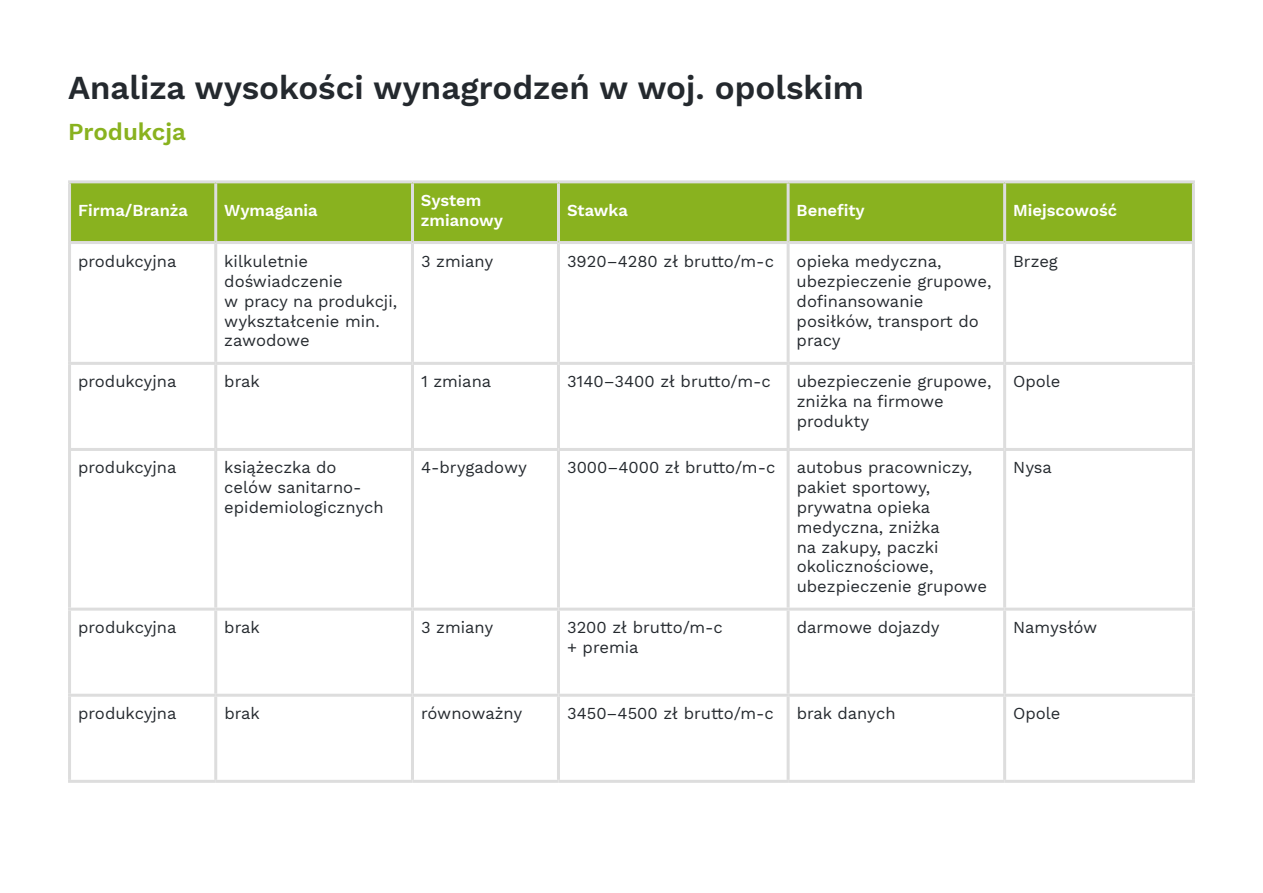
<style>
.page{position:relative;width:1263px;height:893px;background:#fff}
.page>*{position:absolute;margin:0;border:0;box-sizing:border-box;transform-origin:0 0}
.t1{font:600 33px "Work Sans";color:#24292e}
.t2{font:600 24px "Work Sans";color:#89b21f}
.t3{font:16.5px/19.8px "Work Sans";color:#24292e}
.t4{font:600 16.5px/19.8px "Work Sans";color:#fff}
</style>
<div class="page">
<div style="left:71px;top:183px;width:1121px;height:58px;background:#89b21f"></div>
<hr style="left:68px;top:180px;width:148px;height:3px;background:#ddd">
<hr style="left:68px;top:183px;width:3px;height:58px;background:#ddd">
<hr style="left:216px;top:180px;width:196px;height:3px;background:#ddd">
<hr style="left:214px;top:183px;width:3px;height:58px;background:#ddd">
<hr style="left:412px;top:180px;width:146px;height:3px;background:#ddd">
<hr style="left:411px;top:183px;width:3px;height:58px;background:#ddd">
<hr style="left:558px;top:180px;width:230px;height:3px;background:#ddd">
<hr style="left:557px;top:183px;width:3px;height:58px;background:#ddd">
<hr style="left:788px;top:180px;width:217px;height:3px;background:#ddd">
<hr style="left:787px;top:183px;width:3px;height:58px;background:#ddd">
<hr style="left:1005px;top:180px;width:190px;height:3px;background:#ddd">
<hr style="left:1003px;top:183px;width:3px;height:58px;background:#ddd">
<hr style="left:1192px;top:183px;width:3px;height:58px;background:#ddd">
<hr style="left:68px;top:241px;width:148px;height:3px;background:#ddd">
<hr style="left:68px;top:244px;width:3px;height:118px;background:#ddd">
<hr style="left:216px;top:241px;width:196px;height:3px;background:#ddd">
<hr style="left:214px;top:244px;width:3px;height:118px;background:#ddd">
<hr style="left:412px;top:241px;width:146px;height:3px;background:#ddd">
<hr style="left:411px;top:244px;width:3px;height:118px;background:#ddd">
<hr style="left:558px;top:241px;width:230px;height:3px;background:#ddd">
<hr style="left:557px;top:244px;width:3px;height:118px;background:#ddd">
<hr style="left:788px;top:241px;width:217px;height:3px;background:#ddd">
<hr style="left:787px;top:244px;width:3px;height:118px;background:#ddd">
<hr style="left:1005px;top:241px;width:190px;height:3px;background:#ddd">
<hr style="left:1003px;top:244px;width:3px;height:118px;background:#ddd">
<hr style="left:1192px;top:244px;width:3px;height:118px;background:#ddd">
<hr style="left:68px;top:362px;width:148px;height:3px;background:#ddd">
<hr style="left:68px;top:365px;width:3px;height:83px;background:#ddd">
<hr style="left:216px;top:362px;width:196px;height:3px;background:#ddd">
<hr style="left:214px;top:365px;width:3px;height:83px;background:#ddd">
<hr style="left:412px;top:362px;width:146px;height:3px;background:#ddd">
<hr style="left:411px;top:365px;width:3px;height:83px;background:#ddd">
<hr style="left:558px;top:362px;width:230px;height:3px;background:#ddd">
<hr style="left:557px;top:365px;width:3px;height:83px;background:#ddd">
<hr style="left:788px;top:362px;width:217px;height:3px;background:#ddd">
<hr style="left:787px;top:365px;width:3px;height:83px;background:#ddd">
<hr style="left:1005px;top:362px;width:190px;height:3px;background:#ddd">
<hr style="left:1003px;top:365px;width:3px;height:83px;background:#ddd">
<hr style="left:1192px;top:365px;width:3px;height:83px;background:#ddd">
<hr style="left:68px;top:448px;width:148px;height:3px;background:#ddd">
<hr style="left:68px;top:451px;width:3px;height:157px;background:#ddd">
<hr style="left:216px;top:448px;width:196px;height:3px;background:#ddd">
<hr style="left:214px;top:451px;width:3px;height:157px;background:#ddd">
<hr style="left:412px;top:448px;width:146px;height:3px;background:#ddd">
<hr style="left:411px;top:451px;width:3px;height:157px;background:#ddd">
<hr style="left:558px;top:448px;width:230px;height:3px;background:#ddd">
<hr style="left:557px;top:451px;width:3px;height:157px;background:#ddd">
<hr style="left:788px;top:448px;width:217px;height:3px;background:#ddd">
<hr style="left:787px;top:451px;width:3px;height:157px;background:#ddd">
<hr style="left:1005px;top:448px;width:190px;height:3px;background:#ddd">
<hr style="left:1003px;top:451px;width:3px;height:157px;background:#ddd">
<hr style="left:1192px;top:451px;width:3px;height:157px;background:#ddd">
<hr style="left:68px;top:608px;width:148px;height:3px;background:#ddd">
<hr style="left:68px;top:611px;width:3px;height:83px;background:#ddd">
<hr style="left:216px;top:608px;width:196px;height:3px;background:#ddd">
<hr style="left:214px;top:611px;width:3px;height:83px;background:#ddd">
<hr style="left:412px;top:608px;width:146px;height:3px;background:#ddd">
<hr style="left:411px;top:611px;width:3px;height:83px;background:#ddd">
<hr style="left:558px;top:608px;width:230px;height:3px;background:#ddd">
<hr style="left:557px;top:611px;width:3px;height:83px;background:#ddd">
<hr style="left:788px;top:608px;width:217px;height:3px;background:#ddd">
<hr style="left:787px;top:611px;width:3px;height:83px;background:#ddd">
<hr style="left:1005px;top:608px;width:190px;height:3px;background:#ddd">
<hr style="left:1003px;top:611px;width:3px;height:83px;background:#ddd">
<hr style="left:1192px;top:611px;width:3px;height:83px;background:#ddd">
<hr style="left:68px;top:694px;width:148px;height:3px;background:#ddd">
<hr style="left:68px;top:697px;width:3px;height:83px;background:#ddd">
<hr style="left:216px;top:694px;width:196px;height:3px;background:#ddd">
<hr style="left:214px;top:697px;width:3px;height:83px;background:#ddd">
<hr style="left:412px;top:694px;width:146px;height:3px;background:#ddd">
<hr style="left:411px;top:697px;width:3px;height:83px;background:#ddd">
<hr style="left:558px;top:694px;width:230px;height:3px;background:#ddd">
<hr style="left:557px;top:697px;width:3px;height:83px;background:#ddd">
<hr style="left:788px;top:694px;width:217px;height:3px;background:#ddd">
<hr style="left:787px;top:697px;width:3px;height:83px;background:#ddd">
<hr style="left:1005px;top:694px;width:190px;height:3px;background:#ddd">
<hr style="left:1003px;top:697px;width:3px;height:83px;background:#ddd">
<hr style="left:1192px;top:697px;width:3px;height:83px;background:#ddd">
<hr style="left:68px;top:780px;width:148px;height:3px;background:#ddd">
<hr style="left:216px;top:780px;width:196px;height:3px;background:#ddd">
<hr style="left:412px;top:780px;width:146px;height:3px;background:#ddd">
<hr style="left:558px;top:780px;width:230px;height:3px;background:#ddd">
<hr style="left:788px;top:780px;width:217px;height:3px;background:#ddd">
<hr style="left:1005px;top:780px;width:190px;height:3px;background:#ddd">
<h1 class="t1" style="left:68px;top:68px;width:797px">Analiza wysokości wynagrodzeń w woj. opolskim</h1>
<h2 class="t2" style="left:68px;top:118px;width:119px">Produkcja</h2>
<p class="t4" style="left:78px;top:201px;width:111px">Firma/Branża</p>
<p class="t4" style="left:224px;top:201px;width:95px">Wymagania</p>
<p class="t4" style="left:421px;top:191px;width:84px">System zmianowy</p>
<p class="t4" style="left:567px;top:201px;width:62px">Stawka</p>
<p class="t4" style="left:797px;top:201px;width:70px">Benefity</p>
<p class="t4" style="left:1013px;top:201px;width:105px">Miejscowość</p>
<p class="t3" style="left:78px;top:252px;width:100px">produkcyjna</p>
<p class="t3" style="left:224px;top:252px;width:174px">kilkuletnie doświadczenie<br>w pracy na produkcji, wykształcenie min. zawodowe</p>
<p class="t3" style="left:421px;top:252px;width:74px">3 zmiany</p>
<p class="t3" style="left:567px;top:252px;width:208px">3920–4280 zł brutto/m-c</p>
<p class="t3" style="left:797px;top:252px;width:196px">opieka medyczna, ubezpieczenie grupowe, dofinansowanie posiłków, transport do pracy</p>
<p class="t3" style="left:1013px;top:252px;width:46px">Brzeg</p>
<p class="t3" style="left:78px;top:372px;width:100px">produkcyjna</p>
<p class="t3" style="left:224px;top:372px;width:37px">brak</p>
<p class="t3" style="left:421px;top:372px;width:72px">1 zmiana</p>
<p class="t3" style="left:567px;top:372px;width:205px">3140–3400 zł brutto/m-c</p>
<p class="t3" style="left:797px;top:372px;width:196px">ubezpieczenie grupowe, zniżka na firmowe produkty</p>
<p class="t3" style="left:1013px;top:372px;width:49px">Opole</p>
<p class="t3" style="left:78px;top:458px;width:100px">produkcyjna</p>
<p class="t3" style="left:224px;top:458px;width:161px">książeczka do celów sanitarno&shy;epidemiologicznych</p>
<p class="t3" style="left:421px;top:458px;width:107px">4-brygadowy</p>
<p class="t3" style="left:567px;top:458px;width:210px">3000–4000 zł brutto/m-c</p>
<p class="t3" style="left:797px;top:458px;width:192px">autobus pracowniczy, pakiet sportowy, prywatna opieka medyczna, zniżka<br>na zakupy, paczki okolicznościowe, ubezpieczenie grupowe</p>
<p class="t3" style="left:1013px;top:458px;width:40px">Nysa</p>
<p class="t3" style="left:78px;top:618px;width:100px">produkcyjna</p>
<p class="t3" style="left:224px;top:618px;width:37px">brak</p>
<p class="t3" style="left:421px;top:618px;width:74px">3 zmiany</p>
<p class="t3" style="left:567px;top:618px;width:157px">3200 zł brutto/m-c + premia</p>
<p class="t3" style="left:797px;top:618px;width:145px">darmowe dojazdy</p>
<p class="t3" style="left:1013px;top:618px;width:86px">Namysłów</p>
<p class="t3" style="left:78px;top:704px;width:100px">produkcyjna</p>
<p class="t3" style="left:224px;top:704px;width:37px">brak</p>
<p class="t3" style="left:421px;top:704px;width:103px">równoważny</p>
<p class="t3" style="left:567px;top:704px;width:208px">3450–4500 zł brutto/m-c</p>
<p class="t3" style="left:797px;top:704px;width:100px">brak danych</p>
<p class="t3" style="left:1013px;top:704px;width:49px">Opole</p>
</div>
